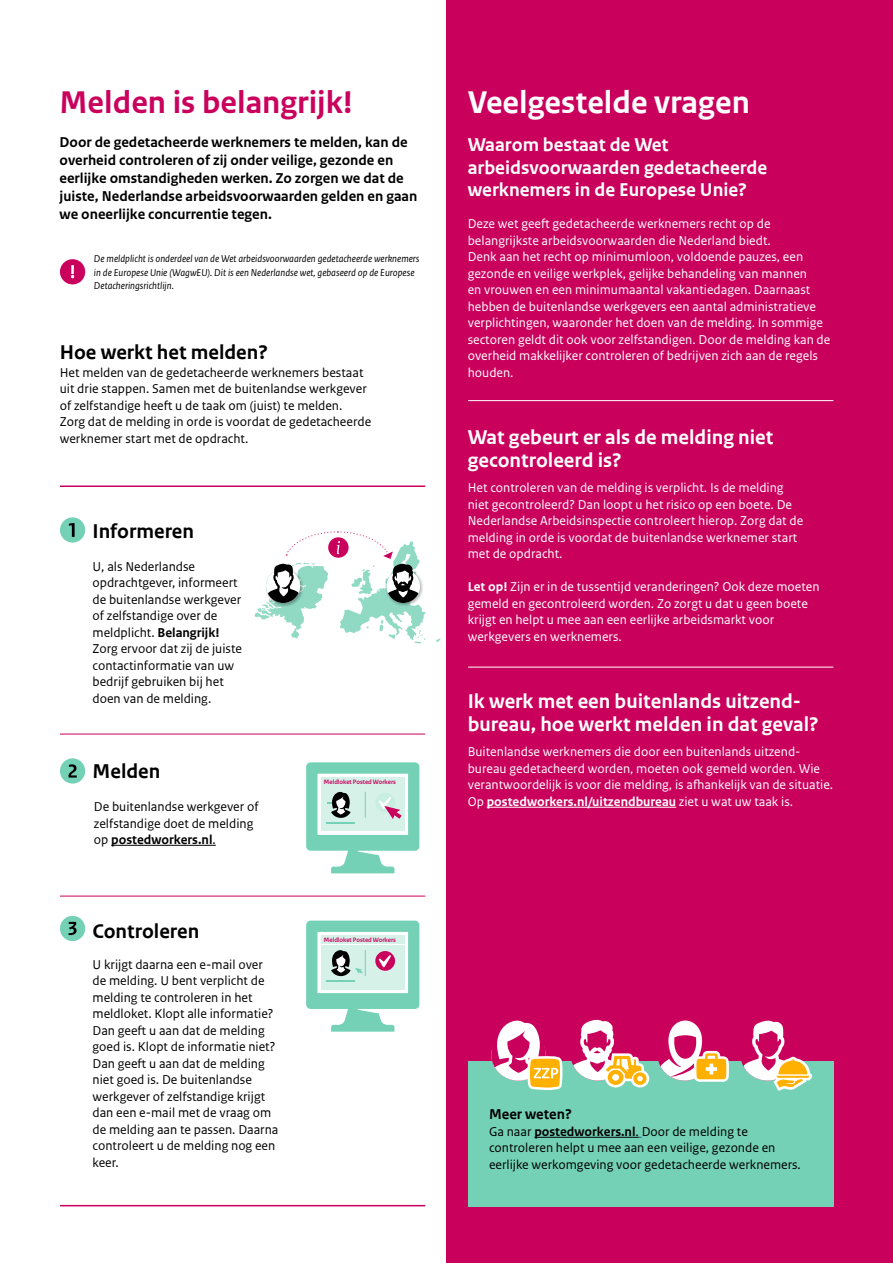
<style>
.page{position:relative;width:893px;height:1263px;background:#fff}
.page>*{position:absolute;margin:0;border:0;box-sizing:border-box;transform-origin:0 0}
.t1{font:700 33px "Rijksoverheid Sans Text";color:#ca005d}
.t2{font:700 33px "Rijksoverheid Sans Text TT";color:#fff}
.t3{font:700 21px/22.5px "Rijksoverheid Sans Text TT";color:#fff}
.t4{font:700 21px "Rijksoverheid Sans Text TT";color:#000}
.t5{font:700 19.5px/22.5px "Rijksoverheid Sans Text TT";color:#fff}
.t6{font:700 15px/18px "Rijksoverheid Sans Text";color:#000}
.t7{font:700 15px "Rijksoverheid Sans Text TT";color:#000}
.t8{font:13.5px/16.5px "Rijksoverheid Sans Text";color:#fff}
.t9{font:13.5px/16.5px "Rijksoverheid Sans Text TT";color:#000}
.t10{font:13.5px/16.5px "Rijksoverheid Sans Text";color:#000}
.t11{font:italic 10.5px/13.5px "Rijksoverheid Sans Text";color:#000}
.t12{font:700 6.6px "Rijksoverheid Sans Heading";color:#ca005d}
.s1{font-weight:700}
</style>
<div class="page">
<div style="left:446px;top:0;width:447px;height:1263px;background:#ca005d"></div>
<div style="left:468px;top:1061px;width:365px;height:145px;background:#75d1b5"></div>
<hr style="left:534px;top:1137px;width:105px;height:1px;background:#000">
<hr style="left:60px;top:485px;width:365px;height:2px;background:#ca005d">
<hr style="left:60px;top:1205px;width:365px;height:1px;background:#ca005d">
<hr style="left:60px;top:734px;width:365px;height:1px;background:#ca005d">
<hr style="left:60px;top:896px;width:365px;height:1px;background:#ca005d">
<div style="left:60px;top:517px;width:25px;height:26px;background:#75d1b5;border-radius:50%"></div>
<svg style="left:69px;top:523px;width:6px;height:14px"></svg>
<div style="left:60px;top:758px;width:25px;height:26px;background:#75d1b5;border-radius:50%"></div>
<svg style="left:68px;top:764px;width:9px;height:13px"></svg>
<div style="left:60px;top:916px;width:25px;height:25px;background:#75d1b5;border-radius:50%"></div>
<svg style="left:69px;top:922px;width:8px;height:13px"></svg>
<hr style="left:111px;top:845px;width:105px;height:1px;background:#000">
<svg style="left:306px;top:762px;width:113px;height:111px"></svg>
<svg style="left:306px;top:920px;width:113px;height:112px"></svg>
<svg style="left:436px;top:638px;width:5px;height:4px"></svg>
<svg style="left:254px;top:531px;width:171px;height:112px"></svg>
<svg style="left:571px;top:1019px;width:78px;height:68px"></svg>
<svg style="left:741px;top:1020px;width:72px;height:71px"></svg>
<svg style="left:658px;top:1020px;width:71px;height:62px"></svg>
<svg style="left:491px;top:1020px;width:72px;height:71px"></svg>
<div style="left:60px;top:259px;width:25px;height:25px;background:#ca005d;border-radius:50%"></div>
<svg style="left:71px;top:265px;width:3px;height:13px"></svg>
<hr style="left:487px;top:807px;width:189px;height:1px;background:#fff">
<hr style="left:468px;top:400px;width:365px;height:1px;background:#fff">
<hr style="left:468px;top:667px;width:365px;height:1px;background:#fff">
<h1 class="t1" style="left:60px;top:83px;width:295px">Melden is belangrijk!</h1>
<p class="t6" style="left:60px;top:134px;width:359px">Door de gedetacheerde werknemers te melden, kan de overheid controleren of zij onder veilige, gezonde en eerlijke omstandigheden werken. Zo zorgen we dat de juiste, Nederlandse arbeidsvoorwaarden gelden en gaan we oneerlijke concurrentie tegen.</p>
<p class="t11" style="left:94px;top:252px;width:327px">De meldplicht is onderdeel van de Wet arbeidsvoorwaarden gedetacheerde werknemers in de Europese Unie (WagwEU). Dit is een Nederlandse wet, gebaseerd op de Europese<br>Detacheringsrichtlijn.</p>
<h2 class="t4" style="left:60px;top:341px;width:210px">Hoe werkt het melden?</h2>
<p class="t10" style="left:60px;top:364px;width:313px">Het melden van de gedetacheerde werknemers bestaat uit drie stappen. Samen met de buitenlandse werkgever of zelfstandige heeft u de taak om (juist) te melden.<br>Zorg dat de melding in orde is voordat de gedetacheerde werknemer start met de opdracht.</p>
<h2 class="t4" style="left:93px;top:520px;width:103px">Informeren</h2>
<p class="t9" style="left:93px;top:558px;width:151px">U, als Nederlandse opdrachtgever, informeert de buitenlandse werkgever of zelfstandige over de meldplicht. <span class="s1">Belangrijk!<br></span>Zorg ervoor dat zij de juiste contactinformatie van uw bedrijf gebruiken bij het doen van de melding.</p>
<h2 class="t4" style="left:93px;top:759px;width:69px">Melden</h2>
<p class="t9" style="left:94px;top:799px;width:166px">De buitenlandse werkgever of zelfstandige doet de melding op <span class="s1">postedworkers.nl</span>.</p>
<h2 class="t4" style="left:93px;top:919px;width:108px">Controleren</h2>
<p class="t9" style="left:93px;top:956px;width:187px">U krijgt daarna een e-mail over de melding. U bent verplicht de melding te controleren in het meldloket. Klopt alle informatie?<br>Dan geeft u aan dat de melding goed is. Klopt de informatie niet?<br>Dan geeft u aan dat de melding niet goed is. De buitenlandse werkgever of zelfstandige krijgt dan een e-mail met de vraag om de melding aan te passen. Daarna controleert u de melding nog een keer.</p>
<p class="t12" style="left:324px;top:778px;width:73px">Meldloket Posted Workers</p>
<p class="t12" style="left:324px;top:936px;width:73px">Meldloket Posted Workers</p>
<h1 class="t2" style="left:468px;top:83px;width:284px">Veelgestelde vragen</h1>
<h3 class="t5" style="left:468px;top:134px;width:301px">Waarom bestaat de Wet arbeidsvoorwaarden gedetacheerde werknemers in de Europese Unie?</h3>
<p class="t8" style="left:468px;top:216px;width:364px">Deze wet geeft gedetacheerde werknemers recht op de belangrijkste arbeidsvoorwaarden die Nederland biedt.<br>Denk aan het recht op minimumloon, voldoende pauzes, een gezonde en veilige werkplek, gelijke behandeling van mannen<br>en vrouwen en een minimumaantal vakantiedagen. Daarnaast hebben de buitenlandse werkgevers een aantal administratieve verplichtingen, waaronder het doen van de melding. In sommige sectoren geldt dit ook voor zelfstandigen. Door de melding kan de overheid makkelijker controleren of bedrijven zich aan de regels houden.</p>
<h2 class="t3" style="left:468px;top:427px;width:307px">Wat gebeurt er als de melding niet gecontroleerd is?</h2>
<p class="t8" style="left:468px;top:480px;width:337px">Het controleren van de melding is verplicht. Is de melding niet gecontroleerd? Dan loopt u het risico op een boete. De Nederlandse Arbeidsinspectie controleert hierop. Zorg dat de melding in orde is voordat de buitenlandse werknemer start met de opdracht.</p>
<p class="t8" style="left:468px;top:579px;width:353px"><span class="s1">Let op!</span> Zijn er in de tussentijd veranderingen? Ook deze moeten gemeld en gecontroleerd worden. Zo zorgt u dat u geen boete krijgt en helpt u mee aan een eerlijke arbeidsmarkt voor werkgevers en werknemers.</p>
<h2 class="t3" style="left:468px;top:691px;width:353px">Ik werk met een buitenlands uitzend&shy;bureau, hoe werkt melden in dat geval?</h2>
<p class="t8" style="left:468px;top:744px;width:367px">Buitenlandse werknemers die door een buitenlands uitzend&shy;bureau gedetacheerd worden, moeten ook gemeld worden. Wie verantwoordelijk is voor die melding, is afhankelijk van de situatie.<br>Op <span class="s1">postedworkers.nl/uitzendbureau</span> ziet u wat uw taak is.</p>
<p class="t7" style="left:489px;top:1106px;width:84px">Meer weten?</p>
<p class="t10" style="left:489px;top:1123px;width:313px">Ga naar <span class="s1">postedworkers.nl</span>. Door de melding te controleren helpt u mee aan een veilige, gezonde en eerlijke werkomgeving voor gedetacheerde werknemers.</p>
</div>
